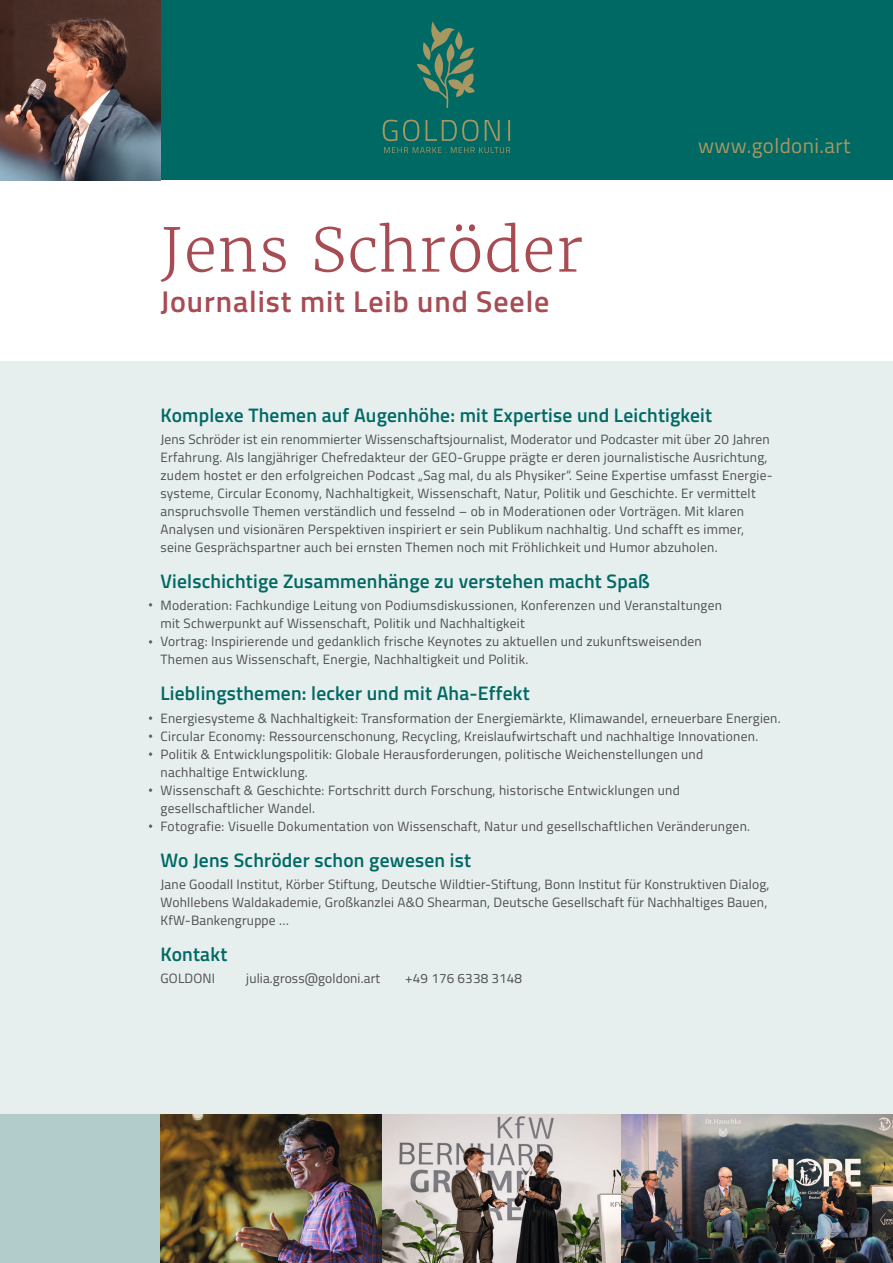
<style>
.page{position:relative;width:893px;height:1263px;background:#fff}
.page>*{position:absolute;margin:0;border:0;box-sizing:border-box;transform-origin:0 0}
.t1{font:300 60px "Merriweather";letter-spacing:.02em;color:#a84c54}
.t2{font:600 30px "Titillium Web";letter-spacing:.03em;color:#a84c54}
.t3{font:21px "Titillium Web";letter-spacing:.02em;color:#a99762}
.t4{font:600 19.5px "Titillium Web";letter-spacing:.01em;color:#006963}
.t5{font:13.5px/18px "Titillium Web";letter-spacing:.02em;color:#4e4e4d}
</style>
<div class="page">
<div style="left:0;top:0;width:893px;height:181px;background:#006963"></div>
<div style="left:0;top:361px;width:893px;height:902px;background:#e6eeee"></div>
<div style="left:0;top:1114px;width:893px;height:149px;background:#b1cccb"></div>
<svg style="left:384px;top:147px;width:126px;height:6px"></svg>
<svg style="left:383px;top:21px;width:127px;height:120px"></svg>
<img style="left:0;top:0;width:161px;height:181px">
<img style="left:161px;top:1114px;width:732px;height:149px">
<svg style="left:149px;top:640px;width:3px;height:4px"></svg>
<svg style="left:149px;top:716px;width:3px;height:4px"></svg>
<svg style="left:149px;top:752px;width:3px;height:4px"></svg>
<svg style="left:149px;top:734px;width:3px;height:4px"></svg>
<svg style="left:149px;top:788px;width:3px;height:4px"></svg>
<svg style="left:149px;top:824px;width:3px;height:4px"></svg>
<p class="t1" style="left:161px;top:213px;width:424px">Jens Schröder</p>
<p class="t2" style="left:161px;top:279px;width:390px">Journalist mit Leib und Seele</p>
<p class="t3" style="left:698px;top:130px;width:154px">www.goldoni.art</p>
<p class="t4" style="left:161px;top:400px;width:553px">Komplexe Themen auf Augenhöhe: mit Expertise und Leichtigkeit</p>
<p class="t5" style="left:161px;top:430px;width:614px">Jens Schröder ist ein renommierter Wissenschaftsjournalist, Moderator und Podcaster mit über 20 Jahren Erfahrung. Als langjähriger Chefredakteur der GEO-Gruppe prägte er deren journalistische Ausrichtung, zudem hostet er den erfolgreichen Podcast „Sag mal, du als Physiker“. Seine Expertise umfasst Energie&shy;systeme, Circular Economy, Nachhaltigkeit, Wissenschaft, Natur, Politik und Geschichte. Er vermittelt anspruchsvolle Themen verständlich und fesselnd – ob in Moderationen oder Vorträgen. Mit klaren Analysen und visionären Perspektiven inspiriert er sein Publikum nachhaltig. Und schafft es immer, seine Gesprächspartner auch bei ernsten Themen noch mit Fröhlichkeit und Humor abzuholen.</p>
<p class="t4" style="left:161px;top:567px;width:491px">Vielschichtige Zusammenhänge zu verstehen macht Spaß</p>
<p class="t5" style="left:161px;top:596px;width:563px">Moderation: Fachkundige Leitung von Podiumsdiskussionen, Konferenzen und Veranstaltungen mit Schwerpunkt auf Wissenschaft, Politik und Nachhaltigkeit</p>
<p class="t5" style="left:161px;top:632px;width:543px">Vortrag: Inspirierende und gedanklich frische Keynotes zu aktuellen und zukunftsweisenden<br>Themen aus Wissenschaft, Energie, Nachhaltigkeit und Politik.</p>
<p class="t4" style="left:161px;top:679px;width:371px">Lieblingsthemen: lecker und mit Aha-Effekt</p>
<p class="t5" style="left:161px;top:708px;width:622px">Energiesysteme &amp; Nachhaltigkeit: Transformation der Energiemärkte, Klimawandel, erneuerbare Energien.</p>
<p class="t5" style="left:161px;top:726px;width:599px">Circular Economy: Ressourcenschonung, Recycling, Kreislaufwirtschaft und nachhaltige Innovationen.</p>
<p class="t5" style="left:161px;top:744px;width:544px">Politik &amp; Entwicklungspolitik: Globale Herausforderungen, politische Weichenstellungen und nachhaltige Entwicklung.</p>
<p class="t5" style="left:161px;top:780px;width:521px">Wissenschaft &amp; Geschichte: Fortschritt durch Forschung, historische Entwicklungen und gesellschaftlicher Wandel.</p>
<p class="t5" style="left:161px;top:816px;width:591px">Fotografie: Visuelle Dokumentation von Wissenschaft, Natur und gesellschaftlichen Veränderungen.</p>
<p class="t4" style="left:161px;top:845px;width:312px">Wo Jens Schröder schon gewesen ist</p>
<p class="t5" style="left:161px;top:874px;width:610px">Jane Goodall Institut, Körber Stiftung, Deutsche Wildtier-Stiftung, Bonn Institut für Konstruktiven Dialog,<br>Wohllebens Waldakademie, Großkanzlei A&amp;O Shearman, Deutsche Gesellschaft für Nachhaltiges Bauen,<br>KfW-Bankengruppe …</p>
<p class="t4" style="left:161px;top:939px;width:68px">Kontakt</p>
<p class="t5" style="left:161px;top:969px;width:56px">GOLDONI</p>
<p class="t5" style="left:246px;top:969px;width:135px">julia.gross@goldoni.art</p>
<p class="t5" style="left:405px;top:969px;width:118px">+49 176 6338 3148</p>
</div>
